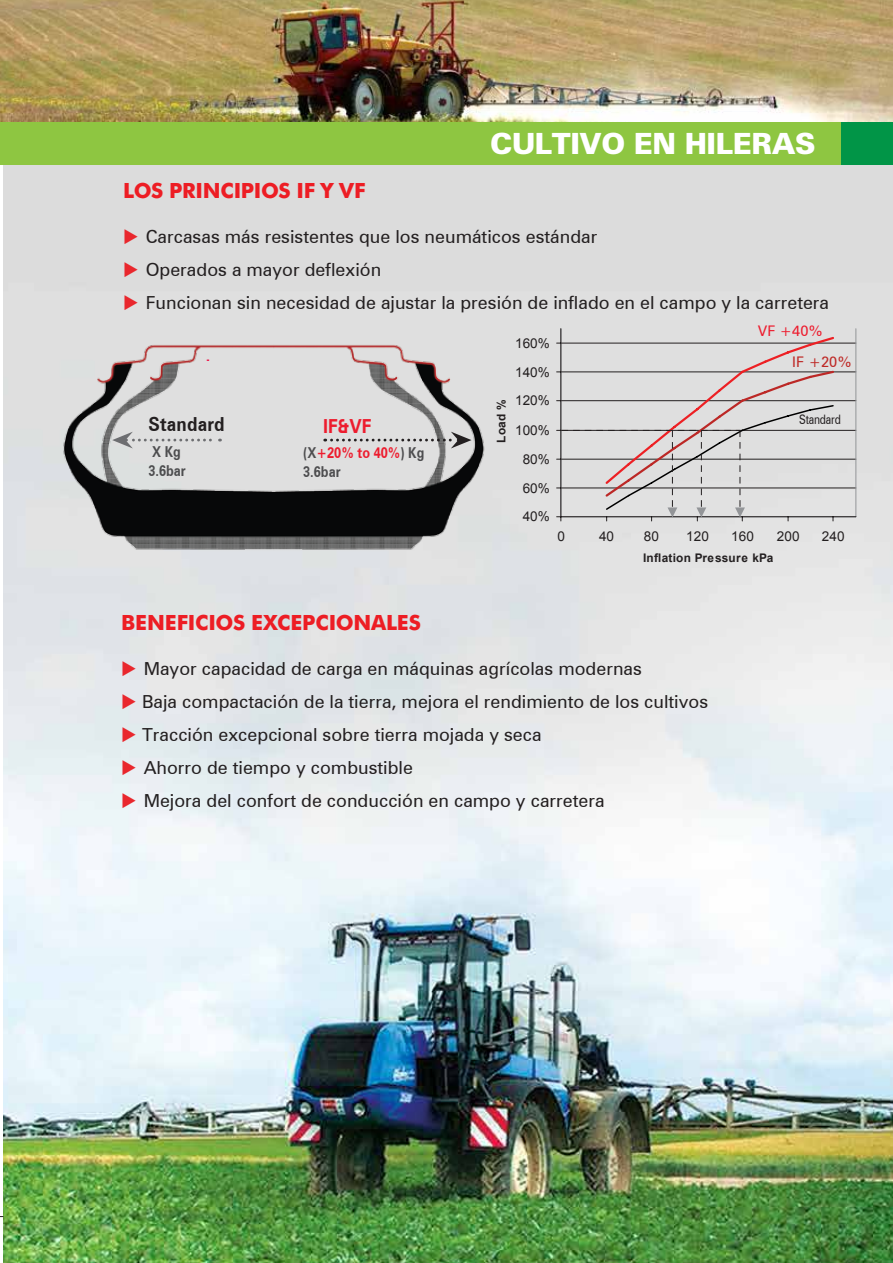
<style>
.page{position:relative;width:893px;height:1263px;background:#fff}
.page>*{position:absolute;margin:0;border:0;box-sizing:border-box;transform-origin:0 0}
.t1{font:900 29.25px "Zurich BT";letter-spacing:-.015em;color:#fff}
.t2{font:700 21px "Futura BT";letter-spacing:-.01em;color:#ed1d24}
.t3{font:700 19.35px "Zurich BT";letter-spacing:.01em;color:#231f20;scale:.89 1}
.t4{font:700 19.35px "Zurich BT";color:#ed1c2e;scale:.89 1}
.t5{font:18px "Zurich BT";color:#231f20}
.t6{font:700 15px/19.4px "Zurich BT";color:#4d4d4f;scale:.85 1}
.t7{font:14.7px "Zurich BT";color:#ed1c2e}
.t8{font:14.7px "Zurich BT";color:#be2926}
.t9{font:13.5px "Arial";letter-spacing:.005em;color:#231f20}
.t10{font:13.05px "Zurich BT";letter-spacing:-.02em;color:#231f20;scale:.79 1}
.t11{font:700 11.85px "Arial";letter-spacing:.02em;color:#231f20}
.s1{color:#e9272d}
.s2{color:#ed1c2e}
</style>
<div class="page">
<img style="left:3px;top:165px;width:890px;height:1098px">
<img style="left:1px;top:0;width:892px;height:122px">
<div style="left:0;top:122px;width:893px;height:43px;background:#8ec641"></div>
<div style="left:842px;top:122px;width:51px;height:43px;background:#019547"></div>
<img style="left:0;top:0;width:1px;height:165px">
<img style="left:54px;top:329px;width:437px;height:239px">
<svg style="left:325px;top:432px;width:146px;height:16px;background:#c6c5c5"></svg>
<svg style="left:112px;top:432px;width:108px;height:16px;background:#d1d1d1"></svg>
<hr style="left:561px;top:488px;width:295px;height:1px;background:#231f20">
<hr style="left:561px;top:459px;width:295px;height:1px;background:#231f20">
<hr style="left:561px;top:430px;width:295px;height:1px;background:#231f20">
<hr style="left:561px;top:400px;width:295px;height:1px;background:#231f20">
<hr style="left:561px;top:372px;width:295px;height:1px;background:#231f20">
<hr style="left:561px;top:343px;width:295px;height:1px;background:#231f20">
<hr style="left:855px;top:329px;width:1px;height:188px;background:#939598">
<hr style="left:560px;top:329px;width:1px;height:188px;background:#939598">
<hr style="left:561px;top:329px;width:1px;height:188px;background:#231f20">
<hr style="left:561px;top:516px;width:295px;height:1px;background:#231f20">
<svg style="left:557px;top:335px;width:279px;height:186px;background:#d3d0d0"></svg>
<h1 class="t1" style="left:490px;top:126px;width:327px">CULTIVO EN HILERAS</h1>
<p class="t2" style="left:123px;top:178px;width:244px">LOS PRINCIPIOS IF Y VF</p>
<p class="t5" style="left:123px;top:226px;width:476px"><span class="s1">◆</span> Carcasas más resistentes que los neumáticos estándar</p>
<p class="t5" style="left:123px;top:259px;width:260px"><span class="s1">◆</span> Operados a mayor deflexión</p>
<p class="t5" style="left:123px;top:292px;width:707px"><span class="s1">◆</span> Funcionan sin necesidad de ajustar la presión de inflado en el campo y la carretera</p>
<p class="t3" style="left:148px;top:412px;width:87px">Standard</p>
<p class="t6" style="left:148px;top:441px;width:46px">X Kg<br>3.6bar</p>
<p class="t4" style="left:323px;top:414px;width:56px">IF&amp;VF</p>
<p class="t6" style="left:303px;top:443px;width:144px">(X<span class="s2">+20% to 40%</span>) Kg<br>3.6bar</p>
<p class="t11" style="left:493px;top:443px;width:45px;rotate:-90deg">Load %</p>
<p class="t9" style="left:515px;top:334px;width:36px">160%</p>
<p class="t9" style="left:515px;top:363px;width:36px">140%</p>
<p class="t9" style="left:515px;top:392px;width:36px">120%</p>
<p class="t9" style="left:515px;top:421px;width:36px">100%</p>
<p class="t9" style="left:523px;top:450px;width:29px">80%</p>
<p class="t9" style="left:523px;top:479px;width:29px">60%</p>
<p class="t9" style="left:523px;top:508px;width:29px">40%</p>
<p class="t7" style="left:758px;top:322px;width:67px">VF +40%</p>
<p class="t8" style="left:792px;top:353px;width:61px">IF +20%</p>
<p class="t10" style="left:799px;top:412px;width:54px">Standard</p>
<p class="t9" style="left:557px;top:527px;width:9px">0</p>
<p class="t9" style="left:599px;top:527px;width:17px">40</p>
<p class="t9" style="left:644px;top:527px;width:17px">80</p>
<p class="t9" style="left:686px;top:527px;width:24px">120</p>
<p class="t9" style="left:731px;top:527px;width:24px">160</p>
<p class="t9" style="left:777px;top:527px;width:24px">200</p>
<p class="t9" style="left:822px;top:527px;width:24px">240</p>
<p class="t11" style="left:643px;top:550px;width:132px">Inflation Pressure kPa</p>
<p class="t2" style="left:121px;top:610px;width:301px">BENEFICIOS EXCEPCIONALES</p>
<p class="t5" style="left:121px;top:658px;width:522px"><span class="s1">◆</span> Mayor capacidad de carga en máquinas agrícolas modernas</p>
<p class="t5" style="left:121px;top:691px;width:589px"><span class="s1">◆</span> Baja compactación de la tierra, mejora el rendimiento de los cultivos</p>
<p class="t5" style="left:121px;top:724px;width:422px"><span class="s1">◆</span> Tracción excepcional sobre tierra mojada y seca</p>
<p class="t5" style="left:121px;top:757px;width:293px"><span class="s1">◆</span> Ahorro de tiempo y combustible</p>
<p class="t5" style="left:121px;top:790px;width:485px"><span class="s1">◆</span> Mejora del confort de conducción en campo y carretera</p>
</div>
